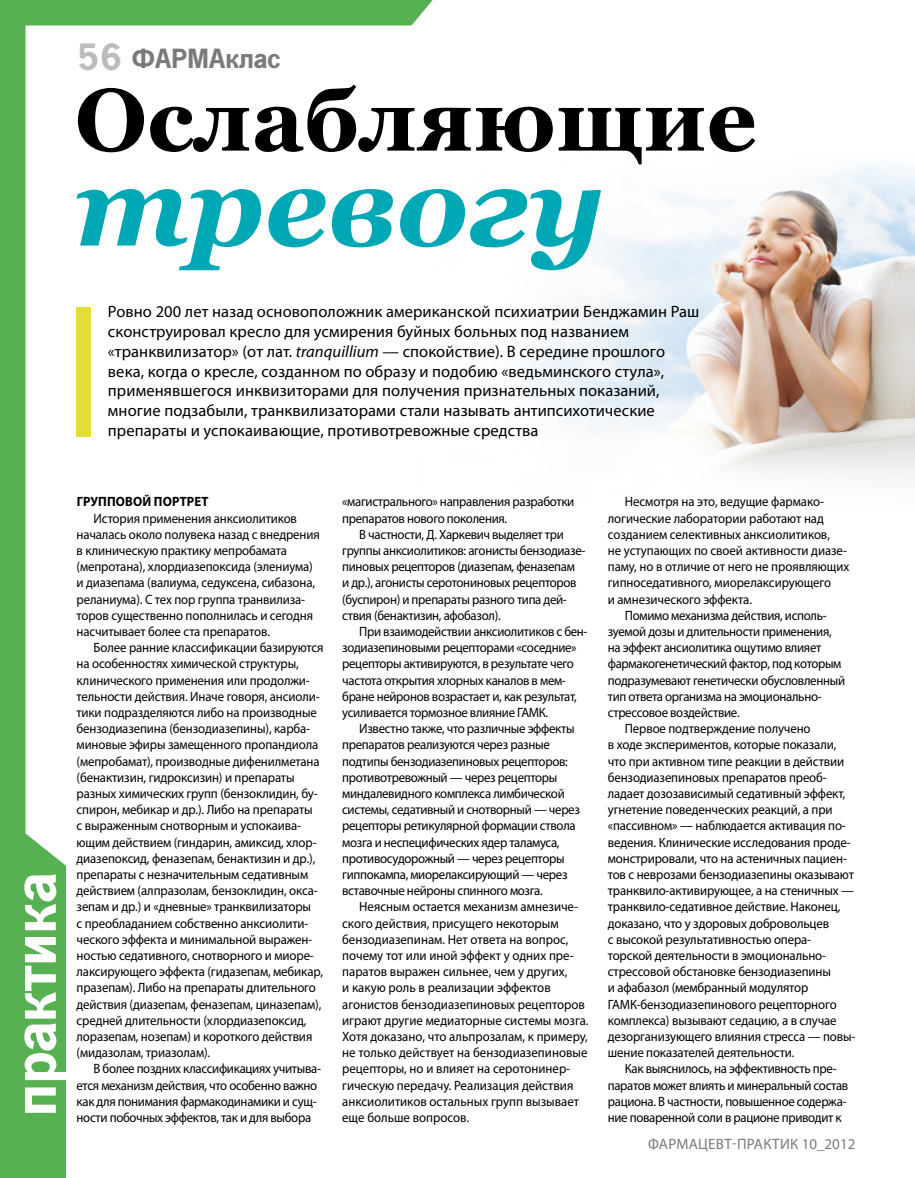
<style>
.page{position:relative;width:915px;height:1178px;background:#fff}
.page>*{position:absolute;margin:0;border:0;box-sizing:border-box;transform-origin:0 0}
.t1{font:italic 700 113.85px "Georgia";color:#00a7b4}
.t2{font:700 88.05px "Georgia";color:#000}
.t3{font:700 63px "News Paper C";color:#fff}
.t4{font:700 39px "News Paper C";color:#bbbcbd}
.t5{font:700 28.5px "News Paper C";color:#7a7a7a}
.t6{font:16.5px/19.8px "Myriad Pro";letter-spacing:.005em;color:#000}
.t7{font:15px "Myriad Pro";letter-spacing:.015em;color:#7a7a7a}
.t8{font:13.5px/16.2px "Myriad Pro";letter-spacing:-.01em;color:#000;scale:.95 1}
.t9{font:700 13.5px "Myriad Pro";letter-spacing:.01em;color:#000;scale:.95 1}
.s1{font-style:italic}
</style>
<div class="page">
<svg style="left:0;top:0;width:433px;height:1178px"></svg>
<img style="left:414px;top:154px;width:500px;height:355px">
<div style="left:77px;top:307px;width:14px;height:130px;background:#e3dd38"></div>
<h3 class="t4" style="left:77px;top:36px;width:47px">56</h3>
<h3 class="t5" style="left:132px;top:44px;width:150px">ФАРМАклас</h3>
<h2 class="t2" style="left:75px;top:63px;width:683px">Ослабляющие</h2>
<h1 class="t1" style="left:75px;top:132px;width:531px">тревогу</h1>
<p class="t6" style="left:108px;top:301px;width:592px">Ровно 200 лет назад основоположник американской психиатрии Бенджамин Раш сконструировал кресло для усмирения буйных больных под названием «транквилизатор» (от лат. <span class="s1">tranquillium</span> — спокойствие). В середине прошлого века, когда о кресле, созданном по образу и подобию «ведьминского стула», применявшегося инквизиторами для получения признательных показаний, многие подзабыли, транквилизаторами стали называть антипсихотические препараты и успокаивающие, противотревожные средства</p>
<h3 class="t3" style="left:1px;top:1116px;width:245px;rotate:-90deg">практика</h3>
<p class="t9" style="left:77px;top:493px;width:140px">Групповой портрет</p>
<p class="t8" style="left:77px;top:510px;width:257px;text-indent:17px">История применения анксиолитиков началась около полувека назад с внедрения в клиническую практику мепробамата (мепротана), хлордиазепоксида (элениума) и диазепама (валиума, седуксена, сибазона, реланиума). С тех пор группа транвилиза&shy;торов существенно пополнилась и сегодня насчитывает более ста препаратов.</p>
<p class="t8" style="left:77px;top:639px;width:261px;text-indent:17px">Более ранние классификации базируются на особенностях химической структуры, клинического применения или продолжи&shy;тельности действия. Иначе говоря, ансиоли&shy;тики подразделяются либо на производные бензодиазепина (бензодиазепины), карба&shy;миновые эфиры замещенного пропандиола (мепробамат), производные дифенилметана (бенактизин, гидроксизин) и препараты разных химических групп (бензоклидин, бу&shy;спирон, мебикар и др.). Либо на препараты<br>с выраженным снотворным и успокаива&shy;ющим действием (гиндарин, амиксид, хлор&shy;диазепоксид, феназепам, бенактизин и др.), препараты с незначительным седативным действием (алпразолам, бензоклидин, окса&shy;зепам и др.) и «дневные» транквилизаторы<br>с преобладанием собственно анксиолити&shy;ческого эффекта и минимальной выражен&shy;ностью седативного, снотворного и миоре&shy;лаксирующего эффекта (гидазепам, мебикар, празепам). Либо на препараты длительного действия (диазепам, феназепам, циназепам), средней длительности (хлордиазепоксид, лоразепам, нозепам) и короткого действия (мидазолам, триазолам).</p>
<p class="t8" style="left:77px;top:1060px;width:258px;text-indent:17px">В более поздних классификациях учитыва&shy;ется механизм действия, что особенно важно как для понимания фармакодинамики и сущ&shy;ности побочных эффектов, так и для выбора</p>
<p class="t8" style="left:342px;top:493px;width:246px">«магистрального» направления разработки препаратов нового поколения.</p>
<p class="t8" style="left:342px;top:526px;width:257px;text-indent:17px">В частности, Д. Харкевич выделяет три группы анксиолитиков: агонисты бензодиазе&shy;пиновых рецепторов (диазепам, феназепам и др.), агонисты серотониновых рецепторов (буспирон) и препараты разного типа дей&shy;ствия (бенактизин, афобазол).</p>
<p class="t8" style="left:342px;top:623px;width:260px;text-indent:17px">При взаимодействии анксиолитиков с бен&shy;зодиазепиновыми рецепторами «соседние» рецепторы активируются, в результате чего частота открытия хлорных каналов в мем&shy;бране нейронов возрастает и, как результат, усиливается тормозное влияние ГАМК</p>
<p class="t8" style="left:545px;top:704px;width:4px">.</p>
<p class="t8" style="left:359px;top:720px;width:228px">И звестно также, что различные эффекты</p>
<p class="t8" style="left:342px;top:736px;width:220px">препаратов реализуются через разные</p>
<p class="t8" style="left:342px;top:753px;width:239px">подтипы бензодиазепиновых рецепторов:</p>
<p class="t8" style="left:342px;top:769px;width:228px">противотревожный — через рецепторы</p>
<p class="t8" style="left:342px;top:785px;width:236px">миндалевидного комплекса лимбической</p>
<p class="t8" style="left:342px;top:801px;width:252px">системы, седативный и снотворный — через</p>
<p class="t8" style="left:342px;top:817px;width:247px">рецепторы ретикулярной формации ствола</p>
<p class="t8" style="left:342px;top:834px;width:230px">мозга и неспецифических ядер таламуса,</p>
<p class="t8" style="left:342px;top:850px;width:235px">противосудорожный — через рецепторы</p>
<p class="t8" style="left:342px;top:866px;width:239px">гиппокампа, миорелаксирующий — через</p>
<p class="t8" style="left:342px;top:882px;width:212px">вставочные нейроны спинного мозга.</p>
<p class="t8" style="left:359px;top:898px;width:231px">Неясным остается механизм амнезиче-</p>
<p class="t8" style="left:342px;top:915px;width:229px">ского действия, присущего некоторым</p>
<p class="t8" style="left:342px;top:931px;width:240px">бензодиазепинам. Нет ответа на вопрос,</p>
<p class="t8" style="left:342px;top:947px;width:245px">почему тот или иной эффект у одних пре-</p>
<p class="t8" style="left:342px;top:963px;width:238px">паратов выражен сильнее, чем у других,</p>
<p class="t8" style="left:342px;top:979px;width:221px">и какую роль в реализации эффектов</p>
<p class="t8" style="left:342px;top:996px;width:257px">агонистов бензодиазепиновых рецепторов</p>
<p class="t8" style="left:342px;top:1012px;width:261px">играют другие медиаторные системы мозга.</p>
<p class="t8" style="left:342px;top:1028px;width:260px">Хотя доказано, что альпрозалам, к примеру,</p>
<p class="t8" style="left:342px;top:1044px;width:259px">не только действует на бензодиазепиновые</p>
<p class="t8" style="left:342px;top:1060px;width:241px">рецепторы, но и влияет на серотонинер-</p>
<p class="t8" style="left:342px;top:1077px;width:245px">гическую передачу. Реализация действия</p>
<p class="t8" style="left:342px;top:1093px;width:251px">анксиолитиков остальных групп вызывает</p>
<p class="t8" style="left:342px;top:1109px;width:135px">еще больше вопросов.</p>
<p class="t8" style="left:624px;top:493px;width:211px">Несмотря на это, ведущие фармако-</p>
<p class="t8" style="left:607px;top:510px;width:229px">логические лаборатории работают над</p>
<p class="t8" style="left:607px;top:526px;width:235px">созданием селективных анксиолитиков,</p>
<p class="t8" style="left:607px;top:542px;width:253px">не уступающих по своей активности диазе-</p>
<p class="t8" style="left:607px;top:558px;width:256px">паму, но в отличие от него не проявляющих</p>
<p class="t8" style="left:607px;top:574px;width:237px">гипноседативного, миорелаксирующего</p>
<p class="t8" style="left:607px;top:591px;width:153px">и амнезического эффекта.</p>
<p class="t8" style="left:624px;top:607px;width:214px">Помимо механизма действия, исполь-</p>
<p class="t8" style="left:607px;top:623px;width:237px">зуемой дозы и длительности применения,</p>
<p class="t8" style="left:607px;top:639px;width:226px">на эффект ансиолитика ощутимо влияет</p>
<p class="t8" style="left:607px;top:655px;width:247px">фармакогенетический фактор, под которым</p>
<p class="t8" style="left:607px;top:672px;width:251px">подразумевают генетически обусловленный</p>
<p class="t8" style="left:607px;top:688px;width:226px">тип ответа организма на эмоционально-</p>
<p class="t8" style="left:607px;top:704px;width:140px">стрессовое воздействие.</p>
<p class="t8" style="left:624px;top:720px;width:197px">Первое подтверждение получено</p>
<p class="t8" style="left:607px;top:736px;width:242px">в ходе экспериментов, которые показали,</p>
<p class="t8" style="left:607px;top:753px;width:250px">что при активном типе реакции в действии</p>
<p class="t8" style="left:607px;top:769px;width:232px">бензодиазепиновых препаратов преоб-</p>
<p class="t8" style="left:607px;top:785px;width:251px">ладает дозозависимый седативный эффект,</p>
<p class="t8" style="left:607px;top:801px;width:238px">угнетение поведенческих реакций, а при</p>
<p class="t8" style="left:607px;top:817px;width:252px">«пассивном» — наблюдается активация по-</p>
<p class="t8" style="left:607px;top:834px;width:257px">ведения. Клинические исследования проде-</p>
<p class="t8" style="left:607px;top:850px;width:253px">монстрировали, что на астеничных пациен-</p>
<p class="t8" style="left:607px;top:866px;width:260px">тов с неврозами бензодиазепины оказывают</p>
<p class="t8" style="left:607px;top:882px;width:260px">транквило-активирующее, а на стеничных —</p>
<p class="t8" style="left:607px;top:898px;width:246px">транквило-седативное действие. Наконец,</p>
<p class="t8" style="left:607px;top:915px;width:234px">доказано, что у здоровых добровольцев</p>
<p class="t8" style="left:607px;top:931px;width:215px">с высокой результативностью опера-</p>
<p class="t8" style="left:607px;top:947px;width:231px">торской деятельности в эмоционально-</p>
<p class="t8" style="left:607px;top:963px;width:236px">стрессовой обстановке бензодиазепины</p>
<p class="t8" style="left:607px;top:979px;width:212px">и афабазол (мембранный модулятор</p>
<p class="t8" style="left:607px;top:996px;width:9px">ГАМК</p>
<p class="t8" style="left:607px;top:996px;width:262px;text-indent:29px">-бензодиазепинового рецепторного комплекса) вызывают седацию, а в случае дезорганизующего влияния стресса — повы&shy;шение показателей деятельности.</p>
<p class="t8" style="left:607px;top:1060px;width:254px;text-align:center">Как выяснилось, на эффективность пре&shy;паратов может влиять и минеральный состав рациона. В частности, повышенное содержа&shy;ние поваренной соли в рационе приводит к</p>
<p class="t7" style="left:648px;top:1135px;width:209px">Фармацевт-Практик 10_2012</p>
</div>
